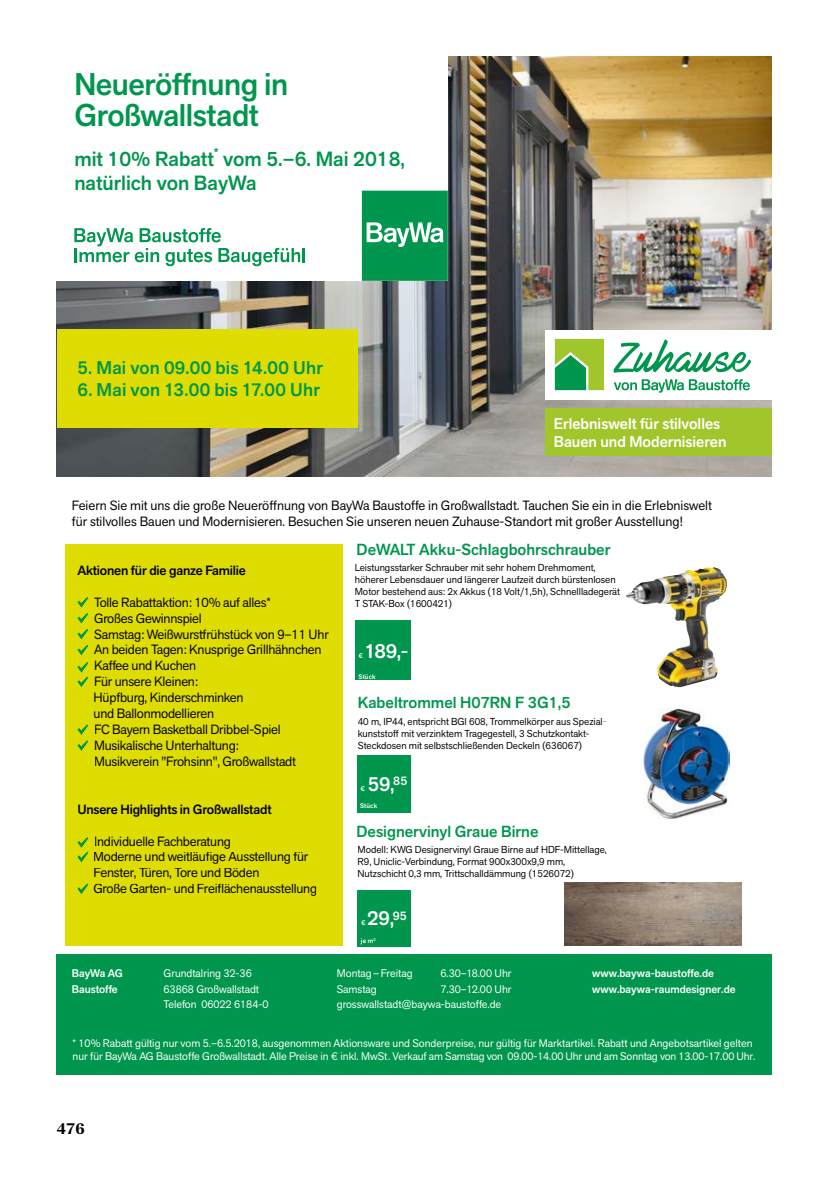
<style>
.page{position:relative;width:840px;height:1191px;background:#fff}
.page>*{position:absolute;margin:0;border:0;box-sizing:border-box;transform-origin:0 0}
.t1{font:500 31px/31px "Akzid Grtsk Next";letter-spacing:-.015em;color:#00964e}
.t2{font:500 20.4px/24.6px "Akzid Grtsk Next";color:#00964e}
.t3{font:500 20px "Akzid Grtsk Next";letter-spacing:-.01em;color:#fff}
.t4{font:500 18.2px "Akzid Grtsk Next";letter-spacing:.01em;color:#00964e}
.t5{font:500 16px "Akzid Grtsk Next";color:#00964e}
.t6{font:700 expanded 16px "Imperial URW";color:#000}
.t7{font:500 15.4px/18.4px "Akzid Grtsk Next";color:#fff}
.t8{font:13.2px/16px "Akzid Grtsk Next";letter-spacing:-.015em;color:#000}
.t9{font:500 13.2px "Akzid Grtsk Next";letter-spacing:-.015em;color:#000}
.t10{font:11px/15.4px "Akzid Grtsk Next";color:#fff}
.t11{font:500 11px/15.4px "Akzid Grtsk Next";color:#fff}
.t12{font:10px/12px "Akzid Grtsk Next";color:#000}
.t13{font:500 6.8px "Akzid Grtsk Next";color:#fff}
.t14{font:500 6.6px "Akzid Grtsk Next";letter-spacing:.025em;color:#fff}
</style>
<div class="page">
<img style="left:57px;top:57px;width:714px;height:420px">
<div style="left:57px;top:57px;width:390px;height:224px;background:#fff"></div>
<div style="left:57px;top:954px;width:714px;height:120px;background:#00964e"></div>
<div style="left:361px;top:191px;width:86px;height:90px;background:#00964e"></div>
<svg style="left:366px;top:222px;width:77px;height:25px"></svg>
<svg style="left:74px;top:228px;width:230px;height:38px"></svg>
<div style="left:57px;top:330px;width:300px;height:98px;background:#dedc00"></div>
<div style="left:65px;top:544px;width:277px;height:401px;background:#dedc00"></div>
<div style="left:357px;top:890px;width:53px;height:56px;background:#00964e"></div>
<div style="left:357px;top:755px;width:53px;height:57px;background:#00964e"></div>
<div style="left:355px;top:621px;width:56px;height:59px;background:#00964e"></div>
<img style="left:626px;top:567px;width:85px;height:71px">
<img style="left:643px;top:708px;width:85px;height:110px">
<div style="left:545px;top:330px;width:226px;height:69px;background:#fff"></div>
<svg style="left:613px;top:379px;width:136px;height:14px"></svg>
<svg style="left:613px;top:339px;width:137px;height:34px"></svg>
<svg style="left:554px;top:339px;width:49px;height:51px;background:#6eb948"></svg>
<div style="left:545px;top:408px;width:226px;height:48px;background:#a1c62c"></div>
<img style="left:564px;top:882px;width:176px;height:63px">
<svg style="left:77px;top:597px;width:11px;height:10px"></svg>
<svg style="left:77px;top:613px;width:11px;height:42px"></svg>
<svg style="left:77px;top:662px;width:11px;height:25px"></svg>
<svg style="left:77px;top:724px;width:11px;height:27px"></svg>
<svg style="left:77px;top:837px;width:11px;height:25px"></svg>
<svg style="left:77px;top:883px;width:12px;height:11px"></svg>
<h1 class="t1" style="left:74px;top:68px;width:215px">Neueröffnung in<br>Großwallstadt</h1>
<h2 class="t2" style="left:74px;top:146px;width:332px">mit 10% Rabatt<sup>*</sup> vom 5.–6. Mai 2018, natürlich von BayWa</h2>
<h3 class="t4" style="left:77px;top:356px;width:247px">5. Mai von 09.00 bis 14.00 Uhr</h3>
<h3 class="t4" style="left:77px;top:378px;width:244px">6. Mai von 13.00 bis 17.00 Uhr</h3>
<p class="t7" style="left:553px;top:414px;width:174px">Erlebniswelt für stilvolles<br>Bauen und Modernisieren</p>
<p class="t8" style="left:72px;top:497px;width:641px">Feiern Sie mit uns die große Neueröffnung von BayWa Baustoffe in Großwallstadt. Tauchen Sie ein in die Erlebniswelt für stilvolles Bauen und Modernisieren. Besuchen Sie unseren neuen Zuhause-Standort mit großer Ausstellung!</p>
<p class="t12" style="left:354px;top:561px;width:266px">Leistungsstarker Schrauber mit sehr hohem Drehmoment, höherer Lebensdauer und längerer Laufzeit durch bürstenlosen Motor bestehend aus: 2x Akkus (18 Volt/1,5h), Schnellladegerät T STAK-Box (1600421)</p>
<p class="t5" style="left:356px;top:539px;width:255px">DeWALT Akku-Schlagbohrschrauber</p>
<p class="t9" style="left:77px;top:561px;width:170px">Aktionen für die ganze Familie</p>
<p class="t8" style="left:93px;top:594px;width:236px">Tolle Rabattaktion: 10% auf alles*<br>Großes Gewinnspiel<br>Samstag: Weißwurstfrühstück von 9–11 Uhr<br>An beiden Tagen: Knusprige Grillhähnchen<br>Kaffee und Kuchen<br>Für unsere Kleinen:<br>Hüpfburg, Kinderschminken<br>und Ballonmodellieren<br>FC Bayern Basketball Dribbel-Spiel<br>Musikalische Unterhaltung:<br>Musikverein "Frohsinn", Großwallstadt</p>
<p class="t9" style="left:77px;top:800px;width:195px">Unsere Highlights in Großwallstadt</p>
<p class="t8" style="left:93px;top:833px;width:225px">Individuelle Fachberatung<br>Moderne und weitläufige Ausstellung für Fenster, Türen, Tore und Böden<br>Große Garten- und Freiflächenausstellung</p>
<p class="t13" style="left:358px;top:651px;width:6px">€</p>
<h3 class="t3" style="left:364px;top:637px;width:46px">189,-</h3>
<p class="t14" style="left:358px;top:672px;width:19px">Stück</p>
<p class="t5" style="left:357px;top:692px;width:214px">Kabeltrommel H07RN F 3G1,5</p>
<p class="t12" style="left:357px;top:715px;width:250px">40 m, IP44, entspricht BGI 608, Trommelkörper aus Spezial&shy;kunststoff mit verzinktem Tragegestell, 3 Schutzkontakt-<br>Steckdosen mit selbstschließenden Deckeln (636067)</p>
<p class="t13" style="left:360px;top:784px;width:6px">€</p>
<h3 class="t3" style="left:367px;top:771px;width:41px">59,<sup>85</sup></h3>
<p class="t14" style="left:360px;top:802px;width:19px">Stück</p>
<p class="t5" style="left:356px;top:821px;width:183px">Designervinyl Graue Birne</p>
<p class="t12" style="left:357px;top:843px;width:251px">Modell: KWG Designervinyl Graue Birne auf HDF-Mittellage,<br>R9, Uniclic-Verbindung, Format 900x300x9,9 mm,<br>Nutzschicht 0,3 mm, Trittschalldämmung (1526072)</p>
<p class="t13" style="left:361px;top:918px;width:6px">€</p>
<h3 class="t3" style="left:367px;top:905px;width:41px">29,<sup>95</sup></h3>
<p class="t14" style="left:360px;top:936px;width:16px">je m<sup>2</sup></p>
<p class="t11" style="left:72px;top:966px;width:53px">BayWa AG<br>Baustoffe</p>
<p class="t11" style="left:591px;top:966px;width:145px">www.baywa-baustoffe.de www.baywa-raumdesigner.de</p>
<p class="t10" style="left:163px;top:965px;width:106px">Grundtalring 32-36<br>63868 Großwallstadt<br>Telefon 06022 6184-0</p>
<p class="t10" style="left:336px;top:965px;width:77px">Montag–Freitag</p>
<p class="t10" style="left:440px;top:965px;width:72px">6.30–18.00 Uhr</p>
<p class="t10" style="left:336px;top:981px;width:41px">Samstag</p>
<p class="t10" style="left:336px;top:981px;width:176px;text-indent:104px">7.30–12.00 Uhr grosswallstadt@baywa-baustoffe.de</p>
<p class="t10" style="left:72px;top:1036px;width:684px;line-height:13.2px">* 10% Rabatt gültig nur vom 5.–6.5.2018, ausgenommen Aktionsware und Sonderpreise, nur gültig für Marktartikel. Rabatt und Angebotsartikel gelten nur für BayWa AG Baustoffe Großwallstadt. Alle Preise in € inkl. MwSt. Verkauf am Samstag von 09.00-14.00 Uhr und am Sonntag von 13.00-17.00 Uhr.</p>
<p class="t6" style="left:57px;top:1119px;width:29px">476</p>
</div>
